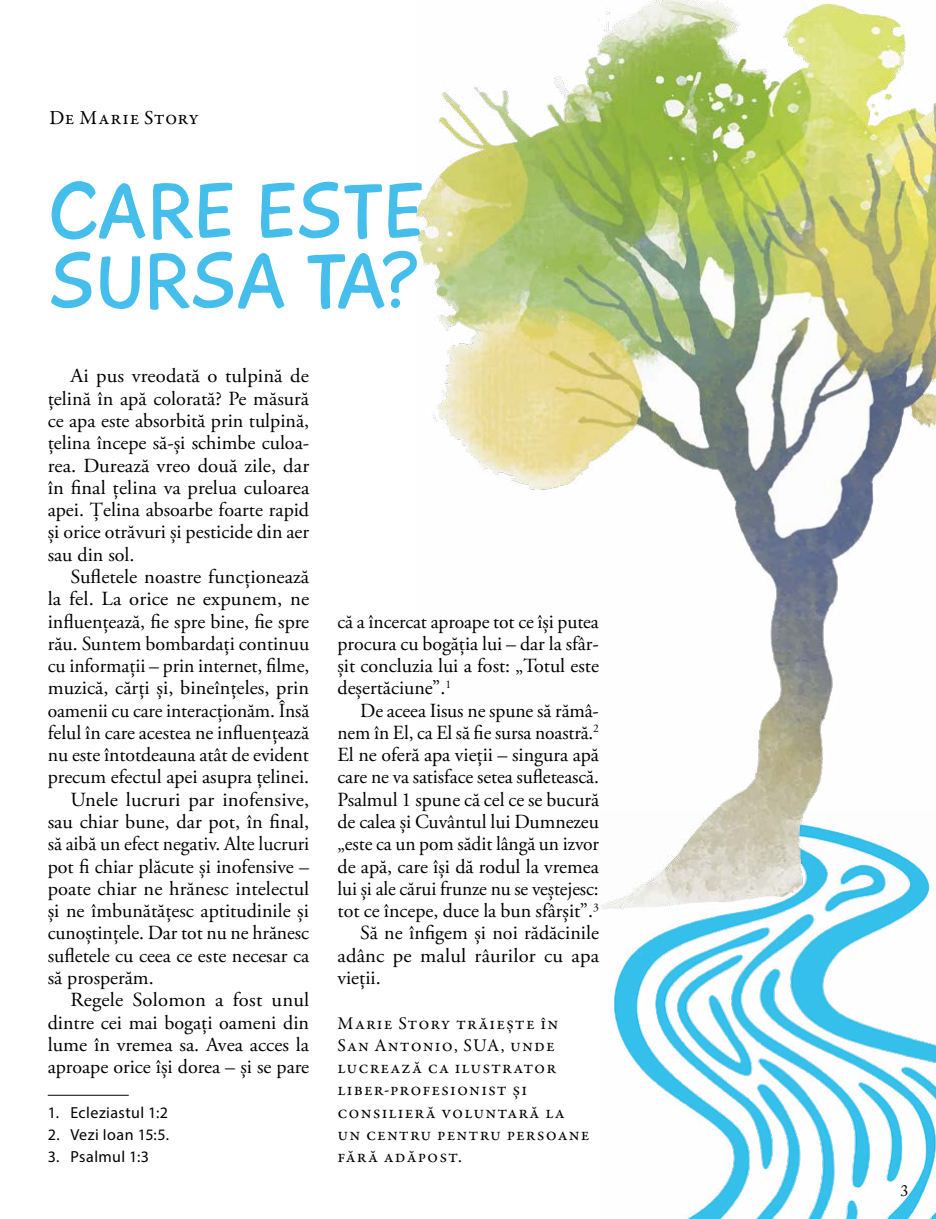
<style>
.page{position:relative;width:936px;height:1219px;background:#fff}
.page>*{position:absolute;margin:0;border:0;box-sizing:border-box;transform-origin:0 0}
.t1{font:80.2px/70px "Playtime With Hot Toddies";color:#46beec}
.t2{font:20px/22.2px "Adobe Garamond Pro";color:#000;text-align:justify}
.t3{font:20px "Garamond Premr Pro";letter-spacing:.02em;color:#000}
.t4{font:18px/22.2px "Garamond Premr Pro";letter-spacing:.06em;color:#000}
.t5{font:16px "Myriad Pro";letter-spacing:.025em;color:#000}
.t6{font:16px "Adobe Caslon Pro";color:#000}
</style>
<div class="page">
<img style="left:603px;top:909px;width:332px;height:310px">
<img style="left:417px;top:0;width:518px;height:909px">
<hr style="left:48px;top:1095px;width:81px;height:1px;background:#000">
<p class="t3" style="left:49px;top:106px;width:151px">De Marie Story</p>
<h1 class="t1" style="left:48px;top:177px;width:376px">CARE ESTE<br>SURSA TA?</h1>
<p class="t2" style="left:48px;top:366px;width:263px;text-indent:23px">Ai pus vreodată o tulpină de țelină în apă colorată? Pe măsură ce apa este absorbită prin tulpină, țelina începe să‑și schimbe culoa‑ rea. Durează vreo două zile, dar în final țelina va prelua culoarea apei. Țelina absoarbe foarte rapid și orice otrăvuri și pesticide din aer sau din sol.</p>
<p class="t2" style="left:70px;top:566px;width:240px">Sufletele noastre funcționează</p>
<p class="t2" style="left:48px;top:588px;width:263px">la fel. La orice ne expunem, ne</p>
<p class="t2" style="left:48px;top:611px;width:263px">influențează, fie spre bine, fie spre</p>
<p class="t2" style="left:48px;top:633px;width:263px">rău. Suntem bombardați continuu</p>
<p class="t2" style="left:48px;top:655px;width:263px">cu informații – prin internet, filme,</p>
<p class="t2" style="left:48px;top:678px;width:263px">muzică, cărți și, bineînțeles, prin</p>
<p class="t2" style="left:48px;top:700px;width:263px">oamenii cu care interacționăm. Însă</p>
<p class="t2" style="left:48px;top:722px;width:263px">felul în care acestea ne influențează</p>
<p class="t2" style="left:48px;top:744px;width:263px">nu este întotdeauna atât de evident</p>
<p class="t2" style="left:48px;top:767px;width:263px">precum efectul apei asupra țelinei.</p>
<p class="t2" style="left:70px;top:789px;width:240px">Unele lucruri par inofensive,</p>
<p class="t2" style="left:48px;top:811px;width:263px">sau chiar bune, dar pot, în final,</p>
<p class="t2" style="left:48px;top:834px;width:263px">să aibă un efect negativ. Alte lucruri</p>
<p class="t2" style="left:48px;top:856px;width:263px">pot fi chiar plăcute și inofensive –</p>
<p class="t2" style="left:48px;top:878px;width:263px">poate chiar ne hrănesc intelectul</p>
<p class="t2" style="left:48px;top:900px;width:263px">și ne îmbunătățesc aptitudinile și</p>
<p class="t2" style="left:48px;top:923px;width:263px">cunoștințele. Dar tot nu ne hrănesc</p>
<p class="t2" style="left:48px;top:945px;width:263px">sufletele cu ceea ce este necesar ca</p>
<p class="t2" style="left:48px;top:967px;width:107px">să prosperăm.</p>
<p class="t2" style="left:70px;top:989px;width:240px">Regele Solomon a fost unul</p>
<p class="t2" style="left:48px;top:1012px;width:263px">dintre cei mai bogați oameni din</p>
<p class="t2" style="left:48px;top:1034px;width:263px">lume în vremea sa. Avea acces la</p>
<p class="t2" style="left:48px;top:1056px;width:263px">aproape orice își dorea – și se pare</p>
<p class="t5" style="left:48px;top:1102px;width:122px">1. Ecleziastul 1:2</p>
<p class="t5" style="left:48px;top:1125px;width:123px">2. Vezi Ioan 15:5.</p>
<p class="t5" style="left:48px;top:1147px;width:103px">3. Psalmul 1:3</p>
<p class="t2" style="left:337px;top:611px;width:263px">că a încercat aproape tot ce își putea procura cu bogăția lui – dar la sfâr‑ șit concluzia lui a fost: „Totul este deșertăciune”.<sup>1</sup></p>
<p class="t2" style="left:360px;top:700px;width:240px">De aceea Iisus ne spune să rămâ‑</p>
<p class="t2" style="left:337px;top:722px;width:263px">nem în El, ca El să fie sursa noastră.<sup>2</sup></p>
<p class="t2" style="left:337px;top:744px;width:263px">El ne oferă apa vieții – singura apă</p>
<p class="t2" style="left:337px;top:767px;width:263px">care ne va satisface setea sufletească.</p>
<p class="t2" style="left:337px;top:789px;width:263px">Psalmul 1 spune că cel ce se bucură</p>
<p class="t2" style="left:337px;top:811px;width:263px">de calea și Cuvântul lui Dumnezeu</p>
<p class="t2" style="left:337px;top:834px;width:263px">„este ca un pom sădit lângă un izvor</p>
<p class="t2" style="left:337px;top:856px;width:263px">de apă, care își dă rodul la vremea</p>
<p class="t2" style="left:337px;top:878px;width:263px">lui și ale cărui frunze nu se veștejesc:</p>
<p class="t2" style="left:337px;top:900px;width:263px">tot ce începe, duce la bun sfârșit”.<sup>3</sup></p>
<p class="t2" style="left:360px;top:923px;width:240px">Să ne înfigem și noi rădăcinile</p>
<p class="t2" style="left:337px;top:945px;width:263px">adânc pe malul râurilor cu apa</p>
<p class="t2" style="left:337px;top:967px;width:45px">vieții.</p>
<p class="t4" style="left:337px;top:1012px;width:254px">Marie Story trăiește în<br>San Antonio, SUA, unde lucrează ca ilustrator liber-profesionist și consilieră voluntară la un centru pentru persoane fără adăpost.</p>
<p class="t6" style="left:900px;top:1181px;width:9px">3</p>
</div>
